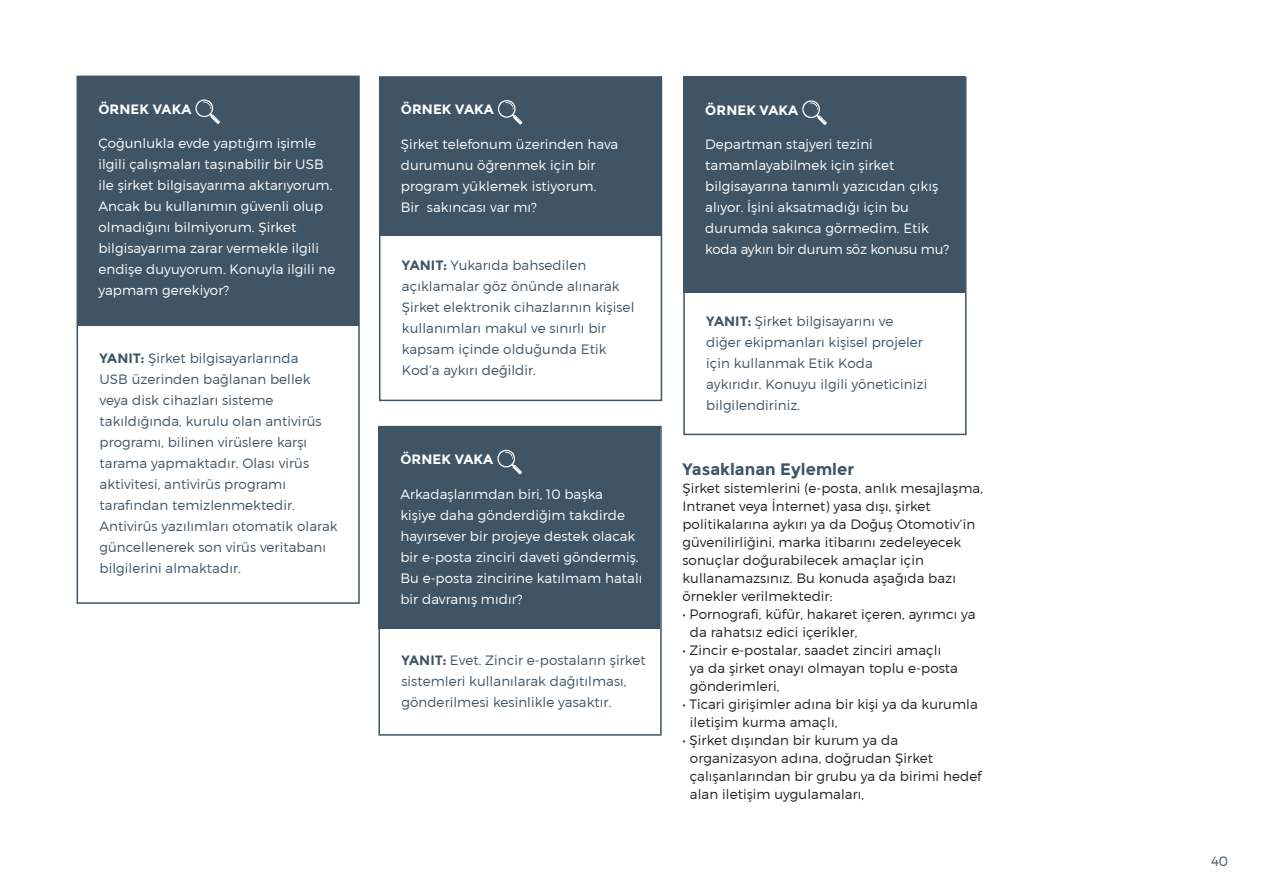
<style>
.page{position:relative;width:1263px;height:893px;background:#fff}
.page>*{position:absolute;margin:0;border:0;box-sizing:border-box;transform-origin:0 0}
.t1{font:700 16.5px "Montserrat";letter-spacing:.005em;color:#3f5465}
.t2{font:300 13.5px/21px "Montserrat";letter-spacing:.005em;color:#3f5465}
.t3{font:300 13.5px/21px "Montserrat";letter-spacing:.005em;color:#fff}
.t4{font:300 13.5px/18px "Montserrat";letter-spacing:.005em;color:#231f20}
.t5{font:700 13.5px "Montserrat";letter-spacing:.005em;color:#fff}
.s1{font-weight:700}
</style>
<div class="page">
<div style="left:379px;top:77px;width:282px;height:158px;background:#3f5465"></div>
<div style="left:379px;top:76px;width:283px;height:325px;border:2px solid #3f5465"></div>
<svg style="left:498px;top:100px;width:24px;height:25px"></svg>
<div style="left:77px;top:76px;width:281px;height:250px;background:#3f5465"></div>
<div style="left:77px;top:76px;width:283px;height:528px;border:2px solid #3f5465"></div>
<svg style="left:195px;top:99px;width:25px;height:25px"></svg>
<div style="left:379px;top:427px;width:281px;height:202px;background:#3f5465"></div>
<div style="left:378px;top:426px;width:284px;height:310px;border:2px solid #3f5465"></div>
<svg style="left:497px;top:449px;width:25px;height:25px"></svg>
<div style="left:684px;top:76px;width:281px;height:216px;background:#3f5465"></div>
<div style="left:683px;top:77px;width:283px;height:358px;border:2px solid #3f5465"></div>
<svg style="left:802px;top:100px;width:25px;height:25px"></svg>
<p class="t5" style="left:98px;top:101px;width:94px">ÖRNEK VAKA</p>
<p class="t3" style="left:98px;top:133px;width:238px">Çoğunlukla evde yaptığım işimle ilgili çalışmaları taşınabilir bir USB ile şirket bilgisayarıma aktarıyorum.<br>Ancak bu kullanımın güvenli olup olmadığını bilmiyorum. Şirket bilgisayarıma zarar vermekle ilgili endişe duyuyorum. Konuyla ilgili ne yapmam gerekiyor?</p>
<p class="t2" style="left:99px;top:347px;width:240px"><span class="s1">YANIT:</span> Şirket bilgisayarlarında<br>USB üzerinden bağlanan bellek veya disk cihazları sisteme takıldığında, kurulu olan antivirüs programı, bilinen virüslere karşı tarama yapmaktadır. Olası virüs aktivitesi, antivirüs programı tarafından temizlenmektedir.<br>Antivirüs yazılımları otomatik olarak güncellenerek son virüs veritabanı bilgilerini almaktadır.</p>
<p class="t5" style="left:401px;top:102px;width:94px">ÖRNEK VAKA</p>
<p class="t3" style="left:401px;top:133px;width:219px">Şirket telefonum üzerinden hava durumunu öğrenmek için bir program yüklemek istiyorum.</p>
<p class="t3" style="left:401px;top:196px;width:138px">Bir sakıncası var mı?</p>
<p class="t2" style="left:402px;top:255px;width:234px"><span class="s1">YANIT:</span> Yukarıda bahsedilen açıklamalar göz önünde alınarak<br>Şirket elektronik cihazlarının kişisel kullanımları makul ve sınırlı bir kapsam içinde olduğunda Etik<br>Kod’a aykırı değildir.</p>
<p class="t5" style="left:400px;top:451px;width:94px">ÖRNEK VAKA</p>
<p class="t3" style="left:400px;top:483px;width:244px">Arkadaşlarımdan biri, 10 başka<br>kişiye daha gönderdiğim takdirde hayırsever bir projeye destek olacak bir e-posta zinciri daveti göndermiş.<br>Bu e-posta zincirine katılmam hatalı bir davranış mıdır?</p>
<p class="t2" style="left:401px;top:650px;width:246px"><span class="s1">YANIT:</span> Evet. Zincir e-postaların şirket sistemleri kullanılarak dağıtılması, gönderilmesi kesinlikle yasaktır.</p>
<p class="t5" style="left:705px;top:102px;width:94px">ÖRNEK VAKA</p>
<p class="t3" style="left:705px;top:134px;width:245px">Departman stajyeri tezini tamamlayabilmek için şirket bilgisayarına tanımlı yazıcıdan çıkış alıyor. İşini aksatmadığı için bu durumda sakınca görmedim. Etik koda aykırı bir durum söz konusu mu?</p>
<p class="t2" style="left:706px;top:311px;width:222px"><span class="s1">YANIT:</span> Şirket bilgisayarını ve diğer ekipmanları kişisel projeler için kullanmak Etik Koda aykırıdır. Konuyu ilgili yöneticinizi bilgilendiriniz.</p>
<p class="t1" style="left:682px;top:460px;width:173px">Yasaklanan Eylemler</p>
<p class="t4" style="left:682px;top:479px;width:302px">Şirket sistemlerini (e-posta, anlık mesajlaşma, Intranet veya İnternet) yasa dışı, şirket politikalarına aykırı ya da Doğuş Otomotiv’in güvenilirliğini, marka itibarını zedeleyecek sonuçlar doğurabilecek amaçlar için kullanamazsınız. Bu konuda aşağıda bazı örnekler verilmektedir:</p>
<p class="t4" style="left:690px;top:605px;width:287px;text-indent:-8px">• Pornografi, küfür, hakaret içeren, ayrımcı ya da rahatsız edici içerikler,</p>
<p class="t4" style="left:690px;top:641px;width:270px;text-indent:-8px">• Zincir e-postalar, saadet zinciri amaçlı ya da şirket onayı olmayan toplu e-posta gönderimleri,</p>
<p class="t4" style="left:690px;top:695px;width:289px;text-indent:-8px">• Ticari girişimler adına bir kişi ya da kurumla iletişim kurma amaçlı,</p>
<p class="t4" style="left:690px;top:731px;width:293px;text-indent:-8px">• Şirket dışından bir kurum ya da organizasyon adına, doğrudan Şirket çalışanlarından bir grubu ya da birimi hedef alan iletişim uygulamaları,</p>
<p class="t2" style="left:1211px;top:850px;width:19px">40</p>
</div>
